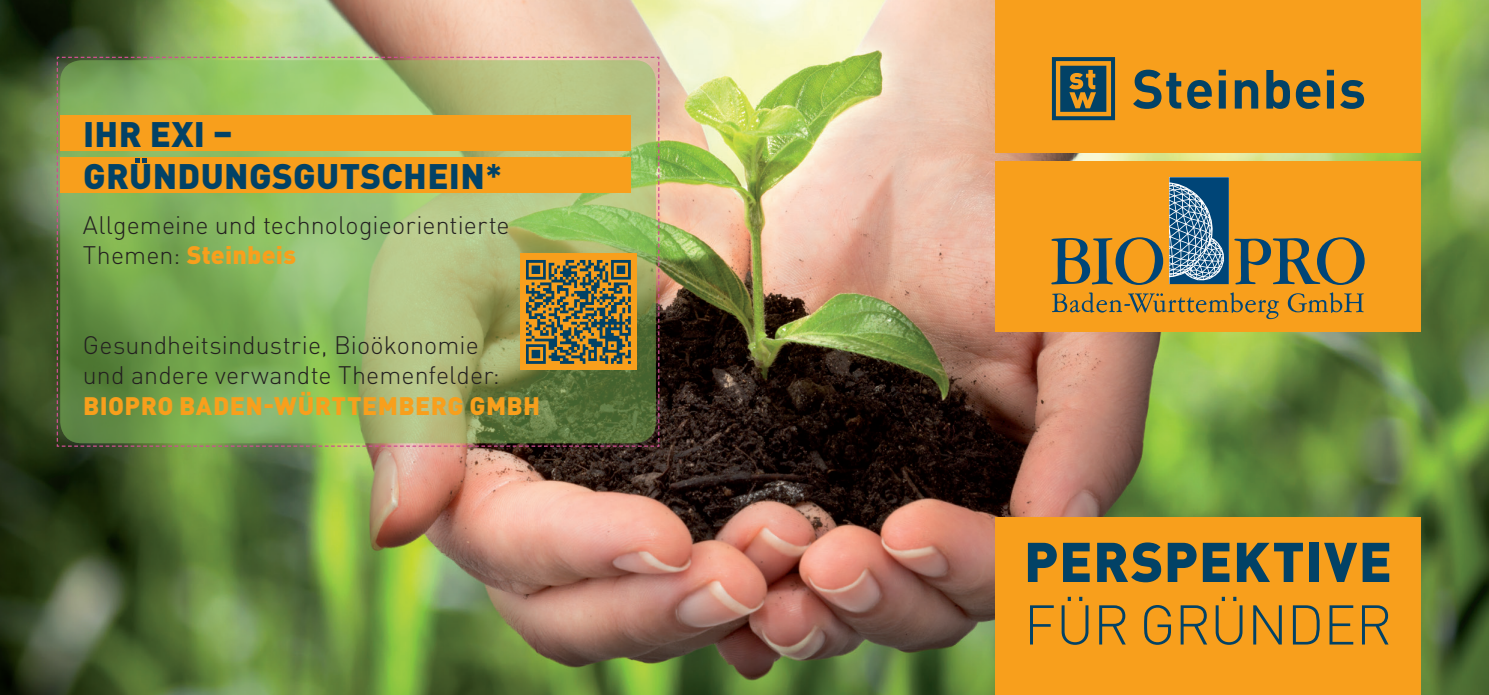
<style>
.page{position:relative;width:1489px;height:695px;background:#fff}
.page>*{position:absolute;margin:0;border:0;box-sizing:border-box;transform-origin:0 0}
.t1{font:900 55px "DINOT";letter-spacing:.01em;color:#024266}
.t2{font:300 55px "DINOT";letter-spacing:-.015em;color:#024266}
.t3{font:900 35px/42px "DINOT";letter-spacing:.01em;color:#024266}
.t4{font:300 25px/30px "DINOT";letter-spacing:.005em;color:#231f20}
.t5{font:900 25px "DINOT";letter-spacing:.015em;color:#f89f1c}
.s1{font-weight:700}
.s2{font-weight:900;color:#f89f1c}
</style>
<div class="page">
<img style="left:0;top:0;width:1488px;height:694px">
<div style="left:995px;top:0;width:425px;height:152px;background:#f89f1c"></div>
<div style="left:995px;top:161px;width:425px;height:170px;background:#f89f1c"></div>
<div style="left:995px;top:517px;width:425px;height:177px;background:#f89f1c"></div>
<svg style="left:1133px;top:70px;width:48px;height:39px"></svg>
<svg style="left:1187px;top:80px;width:24px;height:29px"></svg>
<div style="left:1218px;top:80px;width:7px;height:29px;background:#024266"></div>
<svg style="left:1218px;top:70px;width:7px;height:5px"></svg>
<svg style="left:1234px;top:80px;width:24px;height:29px"></svg>
<svg style="left:1266px;top:70px;width:23px;height:39px"></svg>
<svg style="left:1295px;top:80px;width:25px;height:29px"></svg>
<div style="left:1326px;top:80px;width:7px;height:29px;background:#024266"></div>
<svg style="left:1326px;top:70px;width:7px;height:5px"></svg>
<svg style="left:1340px;top:80px;width:23px;height:29px"></svg>
<div style="left:1051px;top:57px;width:63px;height:63px;border:4px solid #024266"></div>
<svg style="left:1060px;top:66px;width:46px;height:46px"></svg>
<svg style="left:1051px;top:237px;width:112px;height:48px"></svg>
<svg style="left:1234px;top:237px;width:130px;height:48px"></svg>
<svg style="left:1169px;top:177px;width:59px;height:107px;background:#46779c"></svg>
<svg style="left:1052px;top:292px;width:226px;height:27px"></svg>
<svg style="left:1287px;top:292px;width:76px;height:21px"></svg>
<svg style="left:56px;top:56px;width:604px;height:391px;background:#9fa754"></svg>
<h2 class="t3" style="left:83px;top:112px;width:421px">IHR EXI –<br>GRUNDUNGSGUTSCHEIN<span class="s1">*</span></h2>
<p class="t4" style="left:83px;top:210px;width:428px">Allgemeine und technologieorientierte<br>Themen: <span class="s2">Steinbeis</span></p>
<p class="t4" style="left:83px;top:330px;width:418px">Gesundheitsindustrie, Bioökonomie und andere verwandte Themenfelder:</p>
<p class="t5" style="left:83px;top:388px;width:458px">BIOPRO BADEN-WÜRTTEMBERG GMBH</p>
<h1 class="t1" style="left:1023px;top:525px;width:369px">PERSPEKTIVE</h1>
<h1 class="t2" style="left:1023px;top:590px;width:369px">FÜR GRÜNDER</h1>
</div>
